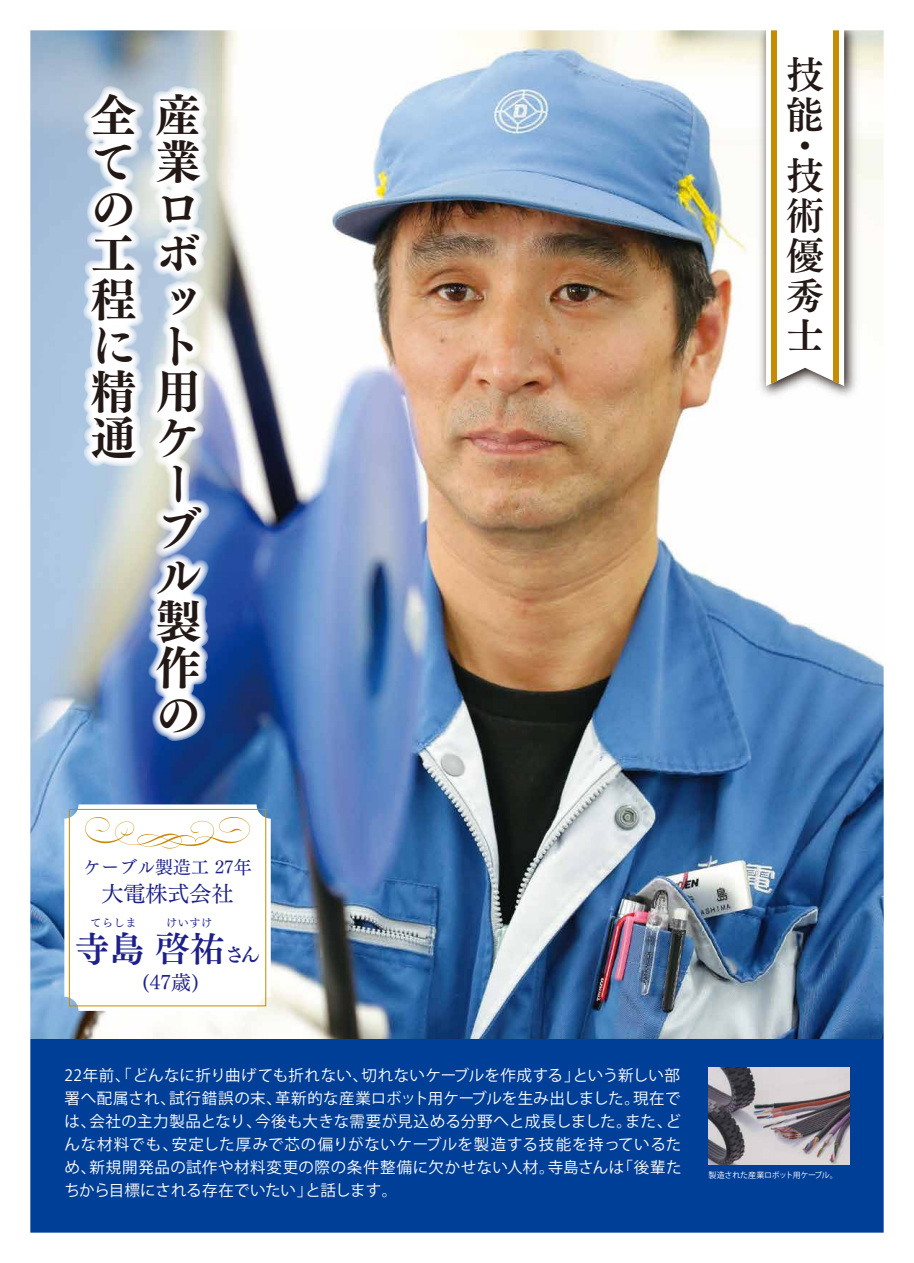
<style>
.page{position:relative;width:914px;height:1263px;background:#fff}
.page>*{position:absolute;margin:0;border:0;box-sizing:border-box;transform-origin:0 0}
.t1{font:46px/46px "Tsuku Min Pr 5 E";color:#221815}
.t2{font:38px/39.9px "Tsuku Min Pr 5 B";color:#221815}
.t3{font:34.9px "Tsuku Min Pr 5 B";color:#1d2088}
.t4{font:22px "Tsuku Min Pr 5 M";color:#1d2088}
.t5{font:20.1px "Tsuku Min Pr 5 M";color:#1d2088}
.t6{font:18px "Tsuku Min Pr 5 M";color:#1d2088}
.t7{font:15.5px/23px "Koz Go Pr 6 N";letter-spacing:.01em;color:#fff;text-align:justify}
.t8{font:11.6px "Tsuku Min Pr 5 M";color:#1d2088}
.t9{font:8px "Koz Go Pr 6 N";letter-spacing:-.04em;color:#fff}
.s1{font-size:20.1px}
</style>
<div class="page">
<img style="left:30px;top:30px;width:854px;height:1203px">
<h1 class="t1" style="left:91px;top:89px;width:110px">全産て<br>の<br>工<br>程ッに<br>精用通ケ</h1>
<h1 class="t1" style="left:155px;top:135px;width:46px">業ロボ</h1>
<h1 class="t1" style="left:155px;top:319px;width:39px">ト</h1>
<h1 class="t1" style="left:155px;top:457px;width:47px">ーブル製作の</h1>
<h2 class="t2" style="left:786px;top:52px;width:39px">技能</h2>
<h2 class="t2" style="left:786px;top:127px;width:39px;line-height:30.4px">・技</h2>
<h2 class="t2" style="left:786px;top:193px;width:39px;text-align:justify">術優秀士</h2>
<p class="t6" style="left:83px;top:851px;width:170px">ケーブル製造工 27年</p>
<h3 class="t4" style="left:102px;top:873px;width:133px">大電株式会社</h3>
<p class="t8" style="left:90px;top:912px;width:124px">てらしま　　 けいすけ</p>
<h3 class="t3" style="left:75px;top:918px;width:187px">寺島 啓祐<span class="s1">さん</span></h3>
<p class="t5" style="left:142px;top:964px;width:58px">(47歳)</p>
<p class="t7" style="left:64px;top:1064px;width:619px">22年前、「どんなに折り曲げても折れない、切れないケーブルを作成する」という新しい部署へ配属され、試行錯誤の末、革新的な産業ロボット用ケーブルを生み出しました。現在では、会社の主力製品となり、今後も大きな需要が見込める分野へと成長しました。また、どんな材料でも、安定した厚みで芯の偏りがないケーブルを製造する技能を持っているため、新規開発品の試作や材料変更の際の条件整備に欠かせない人材。寺島さんは「後輩たちから目標にされる存在でいたい」と話します。</p>
<p class="t9" style="left:709px;top:1170px;width:131px">製造された産業ロボット用ケーブル。</p>
</div>
